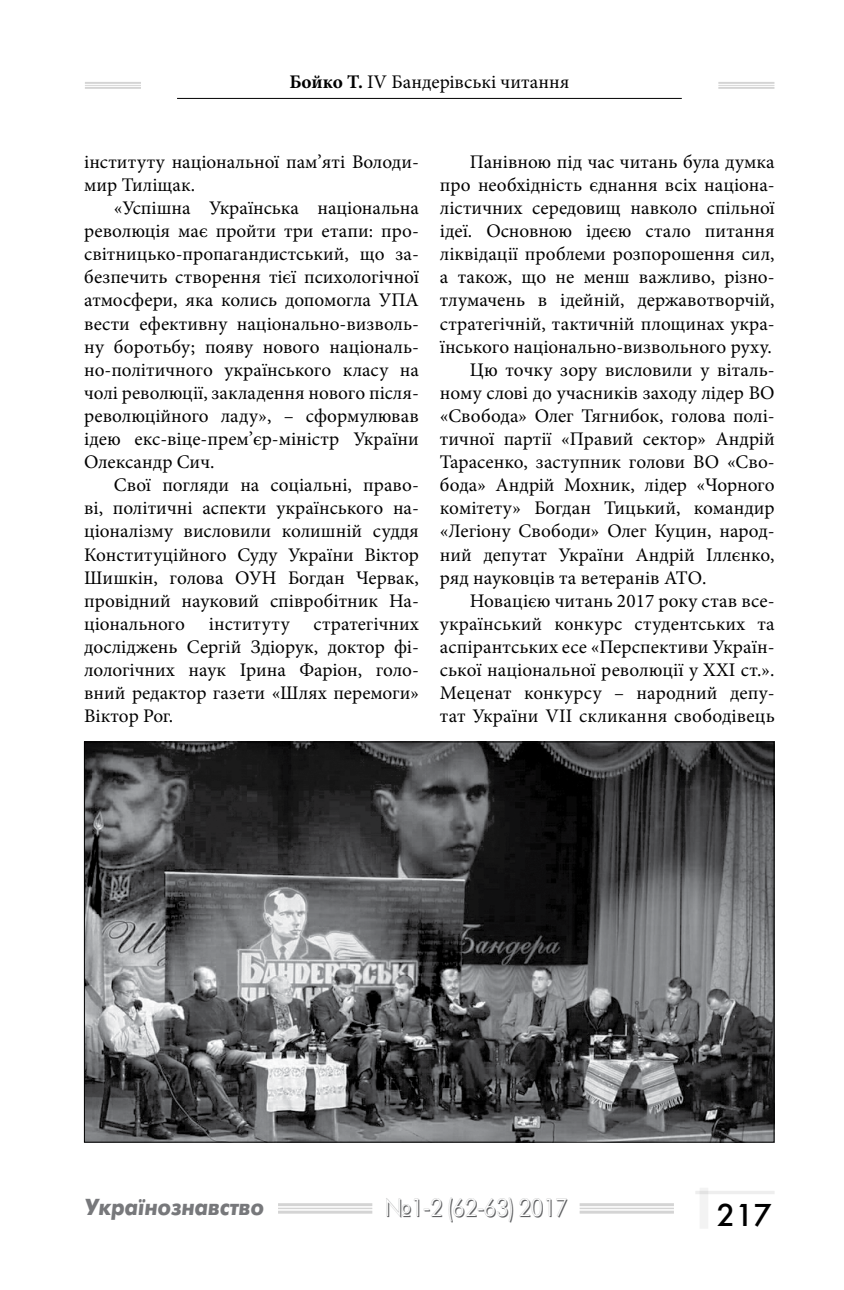
<style>
.page{position:relative;width:844px;height:1290px;background:#fff}
.page>*{position:absolute;margin:0;border:0;box-sizing:border-box;transform-origin:0 0}
.t1{font:31.5px "Futura Futuris";color:#000}
.t2{font:24.5px "Futura Futuris Shadow";color:#5f6062;scale:.93 1}
.t3{font:italic 700 23.1px "Futura Futuris";color:#77787b;scale:.91 1}
.t4{font:19.25px/23.1px "Minion Pro";color:#000;text-align:justify}
.s1{font-weight:700}
</style>
<div class="page">
<hr style="left:85px;top:82px;width:56px;height:2px;background:#000">
<hr style="left:85px;top:85px;width:56px;height:1px;background:#000">
<hr style="left:85px;top:87px;width:56px;height:2px;background:#000">
<hr style="left:718px;top:82px;width:56px;height:2px;background:#000">
<hr style="left:718px;top:85px;width:56px;height:1px;background:#000">
<hr style="left:718px;top:87px;width:56px;height:2px;background:#000">
<hr style="left:177px;top:98px;width:504px;height:1px;background:#000">
<hr style="left:278px;top:1203px;width:94px;height:3px;background:#000">
<hr style="left:278px;top:1207px;width:94px;height:2px;background:#000">
<hr style="left:278px;top:1210px;width:94px;height:3px;background:#000">
<hr style="left:579px;top:1203px;width:94px;height:3px;background:#000">
<hr style="left:579px;top:1207px;width:94px;height:2px;background:#000">
<hr style="left:579px;top:1210px;width:94px;height:3px;background:#000">
<hr style="left:695px;top:1191px;width:79px;height:3px;background:#000">
<svg style="left:699px;top:1188px;width:9px;height:40px"></svg>
<img style="left:86px;top:744px;width:686px;height:396px">
<p class="t4" style="left:289px;top:71px;width:281px"><span class="s1">Бойко Т.</span> IV Бандерівські читання</p>
<p class="t4" style="left:84px;top:150px;width:336px">інституту національної пам’яті Володи&shy;мир Тиліщак.</p>
<p class="t4" style="left:84px;top:196px;width:336px;text-indent:30px">«Успішна Українська національна революція має пройти три етапи: про&shy;світницько-пропагандистський, що за&shy;безпечить створення тієї психологічної атмосфери, яка колись допомогла УПА вести ефективну національно-визволь&shy;ну боротьбу; появу нового національ&shy;но-політичного українського класу на чолі революції, закладення нового після&shy;революційного ладу», – сформулював ідею екс-віце-прем’єр-міністр України Олександр Сич.</p>
<p class="t4" style="left:84px;top:474px;width:336px;text-indent:30px">Свої погляди на соціальні, право&shy;ві, політичні аспекти українського на&shy;ціоналізму висловили колишній суддя Конституційного Суду України Віктор Шишкін, голова ОУН Богдан Червак, провідний науковий співробітник На&shy;ціонального інституту стратегічних досліджень Сергій Здіорук, доктор фі&shy;лологічних наук Ірина Фаріон, голо&shy;вний редактор газети «Шлях перемоги» Віктор Рог.</p>
<p class="t4" style="left:469px;top:150px;width:306px">Панівною під час читань була думка</p>
<p class="t4" style="left:440px;top:173px;width:336px">про необхідність єднання всіх націона-</p>
<p class="t4" style="left:440px;top:196px;width:336px">лістичних середовищ навколо спільної</p>
<p class="t4" style="left:440px;top:219px;width:336px">ідеї. Основною ідеєю стало питання</p>
<p class="t4" style="left:440px;top:243px;width:336px">ліквідації проблеми розпорошення сил,</p>
<p class="t4" style="left:440px;top:266px;width:336px">а також, що не менш важливо, різно-</p>
<p class="t4" style="left:440px;top:289px;width:336px">тлумачень в ідейній, державотворчій,</p>
<p class="t4" style="left:440px;top:312px;width:336px">стратегічній, тактичній площинах укра-</p>
<p class="t4" style="left:440px;top:335px;width:333px">їнського національно-визвольного руху.</p>
<p class="t4" style="left:469px;top:358px;width:306px">Цю точку зору висловили у віталь-</p>
<p class="t4" style="left:440px;top:381px;width:336px">ному слові до учасників заходу лідер ВО</p>
<p class="t4" style="left:440px;top:404px;width:336px">«Свобода» Олег Тягнибок, голова полі-</p>
<p class="t4" style="left:440px;top:427px;width:336px">тичної партії «Правий сектор» Андрій</p>
<p class="t4" style="left:440px;top:450px;width:336px">Тарасенко, заступник голови ВО «Сво-</p>
<p class="t4" style="left:440px;top:474px;width:336px">бода» Андрій Мохник, лідер «Чорного</p>
<p class="t4" style="left:440px;top:497px;width:336px">комітету» Богдан Тицький, командир</p>
<p class="t4" style="left:440px;top:520px;width:336px">«Легіону Свободи» Олег Куцин, народ-</p>
<p class="t4" style="left:440px;top:543px;width:336px">ний депутат України Андрій Іллєнко,</p>
<p class="t4" style="left:440px;top:566px;width:268px">ряд науковців та ветеранів АТО.</p>
<p class="t4" style="left:469px;top:589px;width:306px">Новацією читань 2017 року став все-</p>
<p class="t4" style="left:440px;top:612px;width:336px">український конкурс студентських та</p>
<p class="t4" style="left:440px;top:635px;width:336px">аспірантських есе «Перспективи Україн-</p>
<p class="t4" style="left:440px;top:658px;width:336px">ської національної революції у ХХІ ст.».</p>
<p class="t4" style="left:440px;top:681px;width:336px">Меценат конкурсу – народний депу-</p>
<p class="t4" style="left:440px;top:705px;width:336px">тат України VII скликання свободівець</p>
<p class="t3" style="left:84px;top:1193px;width:199px">Українознавство</p>
<p class="t2" style="left:384px;top:1194px;width:198px">№1-2 (62-63) 2017</p>
<h1 class="t1" style="left:716px;top:1195px;width:57px">217</h1>
</div>
